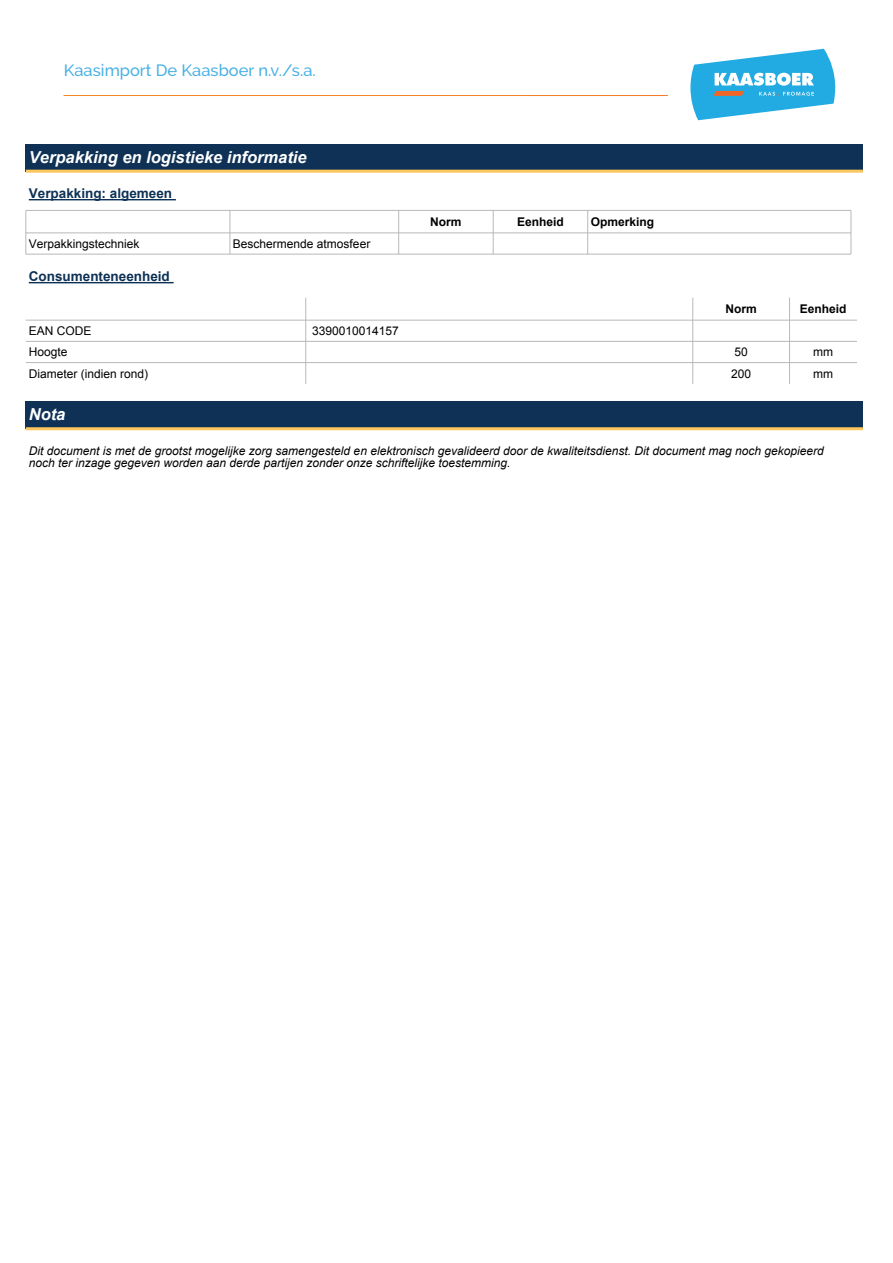
<style>
.page{position:relative;width:893px;height:1263px;background:#fff}
.page>*{position:absolute;margin:0;border:0;box-sizing:border-box;transform-origin:0 0}
.t1{font:italic 700 16.5px "Arial";color:#fff}
.t2{font:500 16.5px "Raleway";color:#49b1e4}
.t3{font:700 13.5px "Arial";color:#0d3155}
.t4{font:italic 12px/12px "Arial";color:#000001}
.t5{font:12px "Arial";color:#000001}
.t6{font:700 12px "Arial";color:#000001}
</style>
<div class="page">
<div style="left:26px;top:144px;width:837px;height:27px;background:#0e3155"></div>
<hr style="left:26px;top:170px;width:837px;height:3px;background:#fec65e">
<hr style="left:29px;top:199px;width:147px;height:1px;background:#0d3155">
<hr style="left:26px;top:210px;width:825px;height:1px;background:#b6b9b9">
<hr style="left:26px;top:232px;width:825px;height:1px;background:#b6b9b9">
<svg style="left:26px;top:211px;width:1px;height:43px"></svg>
<svg style="left:230px;top:211px;width:1px;height:43px"></svg>
<svg style="left:398px;top:211px;width:1px;height:43px"></svg>
<svg style="left:493px;top:211px;width:1px;height:43px"></svg>
<svg style="left:587px;top:211px;width:1px;height:43px"></svg>
<hr style="left:26px;top:254px;width:825px;height:1px;background:#b6b9b9">
<svg style="left:851px;top:210px;width:1px;height:44px"></svg>
<hr style="left:29px;top:282px;width:145px;height:1px;background:#0d3155">
<hr style="left:26px;top:320px;width:831px;height:1px;background:#b6b9b9">
<hr style="left:26px;top:341px;width:831px;height:1px;background:#b6b9b9">
<svg style="left:305px;top:298px;width:1px;height:86px"></svg>
<svg style="left:692px;top:298px;width:1px;height:86px"></svg>
<hr style="left:26px;top:362px;width:831px;height:1px;background:#b6b9b9">
<svg style="left:789px;top:298px;width:1px;height:86px"></svg>
<div style="left:26px;top:402px;width:837px;height:27px;background:#0e3155"></div>
<hr style="left:26px;top:427px;width:837px;height:3px;background:#fec65e">
<svg style="left:690px;top:49px;width:145px;height:71px"></svg>
<h1 class="t2" style="left:64px;top:60px;width:254px">Kaasimport De Kaasboer n.v./s.a.</h1>
<h1 class="t1" style="left:29px;top:146px;width:279px">Verpakking en logistieke informatie</h1>
<p class="t3" style="left:29px;top:185px;width:145px">Verpakking: algemeen</p>
<p class="t5" style="left:29px;top:236px;width:112px">Verpakkingstechniek</p>
<p class="t5" style="left:233px;top:236px;width:139px">Beschermende atmosfeer</p>
<p class="t3" style="left:29px;top:268px;width:143px">Consumenteneenheid</p>
<p class="t6" style="left:430px;top:214px;width:33px">Norm</p>
<p class="t6" style="left:517px;top:214px;width:48px">Eenheid</p>
<p class="t6" style="left:591px;top:214px;width:65px">Opmerking</p>
<p class="t6" style="left:725px;top:301px;width:33px">Norm</p>
<p class="t6" style="left:800px;top:301px;width:48px">Eenheid</p>
<p class="t5" style="left:29px;top:323px;width:64px">EAN CODE</p>
<p class="t5" style="left:312px;top:323px;width:88px">3390010014157</p>
<p class="t5" style="left:29px;top:344px;width:40px">Hoogte</p>
<p class="t5" style="left:734px;top:344px;width:15px">50</p>
<p class="t5" style="left:813px;top:344px;width:21px">mm</p>
<p class="t5" style="left:29px;top:366px;width:121px">Diameter (indien rond)</p>
<p class="t5" style="left:731px;top:366px;width:22px">200</p>
<p class="t5" style="left:813px;top:366px;width:21px">mm</p>
<h1 class="t1" style="left:29px;top:404px;width:38px">Nota</h1>
<p class="t4" style="left:29px;top:445px;width:796px">Dit document is met de grootst mogelijke zorg samengesteld en elektronisch gevalideerd door de kwaliteitsdienst. Dit document mag noch gekopieerd noch ter inzage gegeven worden aan derde partijen zonder onze schriftelijke toestemming.</p>
</div>
